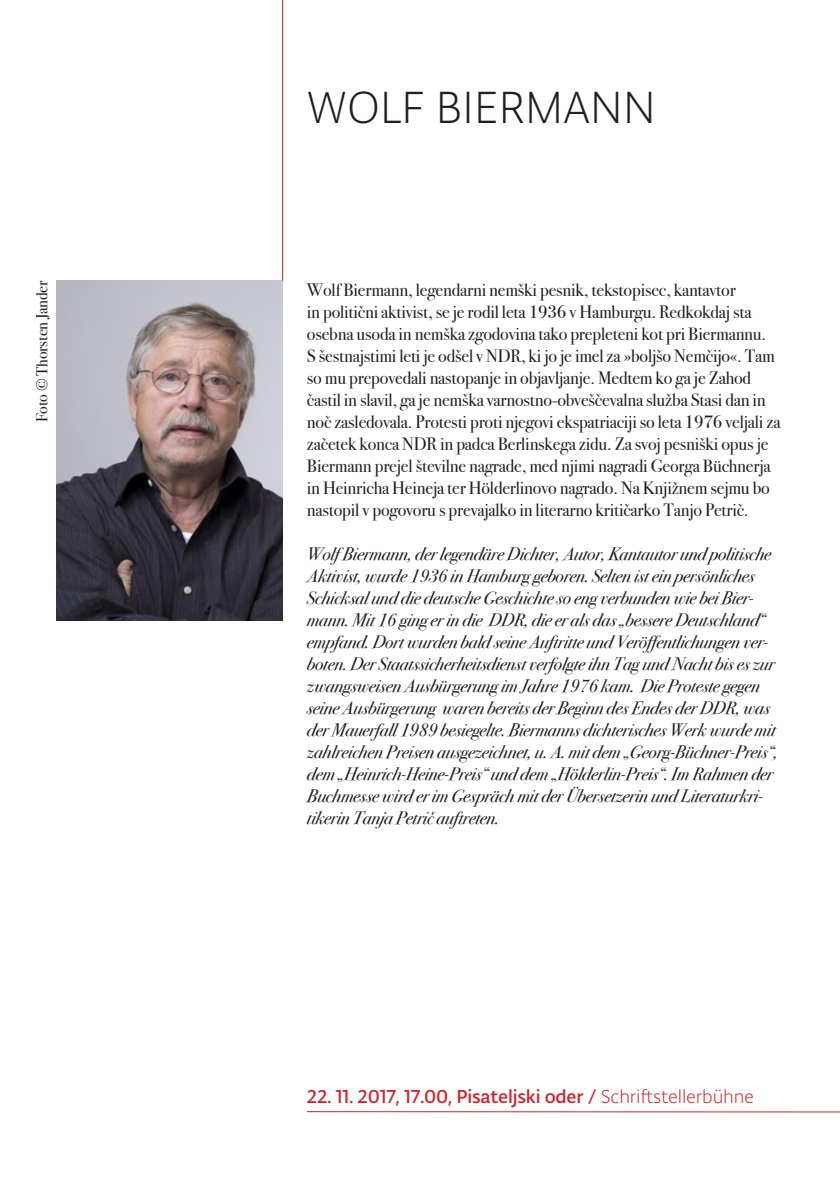
<style>
.page{position:relative;width:840px;height:1191px;background:#fff}
.page>*{position:absolute;margin:0;border:0;box-sizing:border-box;transform-origin:0 0}
.t1{font:300 48px "Typonine Sans Pro";letter-spacing:-.01em;color:#231f20}
.t2{font:20px "Typonine Sans Pro Text";letter-spacing:-.01em;color:#d1232a}
.t3{font:italic 18px/22px "Bodoni Svty Two ITCTT";letter-spacing:-.01em;color:#231f20}
.t4{font:18px/22px "Bodoni Svty Two ITCTT";letter-spacing:-.01em;color:#231f20}
.t5{font:16px "Bodoni Svty Two ITCTT";letter-spacing:-.01em;color:#231f20}
.s1{font-family:"Typonine Sans Pro";font-weight:300}
</style>
<div class="page">
<img style="left:57px;top:281px;width:226px;height:340px">
<hr style="left:282px;top:0;width:1px;height:281px;background:#d1232a">
<hr style="left:307px;top:1111px;width:532px;height:1px;background:#d1232a">
<p class="t5" style="left:29px;top:422px;width:143px;rotate:-90deg">Foto © Thorsten Jander</p>
<p class="t1" style="left:307px;top:79px;width:350px">WOLF BIERMANN</p>
<p class="t4" style="left:307px;top:277px;width:475px">Wolf Biermann, legendarni nemški pesnik, tekstopisec, kantavtor<br>in politični aktivist, se je rodil leta 1936 v Hamburgu. Redkokdaj sta osebna usoda in nemška zgodovina tako prepleteni kot pri Biermannu.<br>S šestnajstimi leti je odšel v NDR, ki jo je imel za »boljšo Nemčijo«. Tam so mu prepovedali nastopanje in objavljanje. Medtem ko ga je Zahod častil in slavil, ga je nemška varnostno-obveščevalna služba Stasi dan in noč zasledovala. Protesti proti njegovi ekspatriaciji so leta 1976 veljali za začetek konca NDR in padca Berlinskega zidu. Za svoj pesniški opus je Biermann prejel številne nagrade, med njimi nagradi Georga Büchnerja in Heinricha Heineja ter Hölderlinovo nagrado. Na Knjižnem sejmu bo nastopil v pogovoru s prevajalko in literarno kritičarko Tanjo Petrič.</p>
<p class="t3" style="left:307px;top:541px;width:472px">Wolf Biermann, der legendäre Dichter, Autor, Kantautor und politische Aktivist, wurde 1936 in Hamburg geboren. Selten ist ein persönliches Schicksal und die deutsche Geschichte so eng verbunden wie bei Bier&shy;mann. Mit 16 ging er in die DDR, die er als das „bessere Deutschland“ empfand. Dort wurden bald seine Auftritte und Veröffentlichungen ver&shy;boten. Der Staatssicherheitsdienst verfolgte ihn Tag und Nacht bis es zur zwangsweisen Ausbürgerung im Jahre 1976 kam. Die Proteste gegen seine Ausbürgerung waren bereits der Beginn des Endes der DDR, was der Mauerfall 1989 besiegelte. Biermanns dichterisches Werk wurde mit zahlreichen Preisen ausgezeichnet, u. A. mit dem „Georg-Büchner-Preis“, dem „Heinrich-Heine-Preis“ und dem „Hölderlin-Preis“. Im Rahmen der Buchmesse wird er im Gespräch mit der Übersetzerin und Literaturkri&shy;tikerin Tanja Petrič auftreten.</p>
<p class="t2" style="left:307px;top:1085px;width:448px">22. 11. 2017, 17.00, Pisateljski oder / <span class="s1">Schriftstellerbühne</span></p>
</div>
